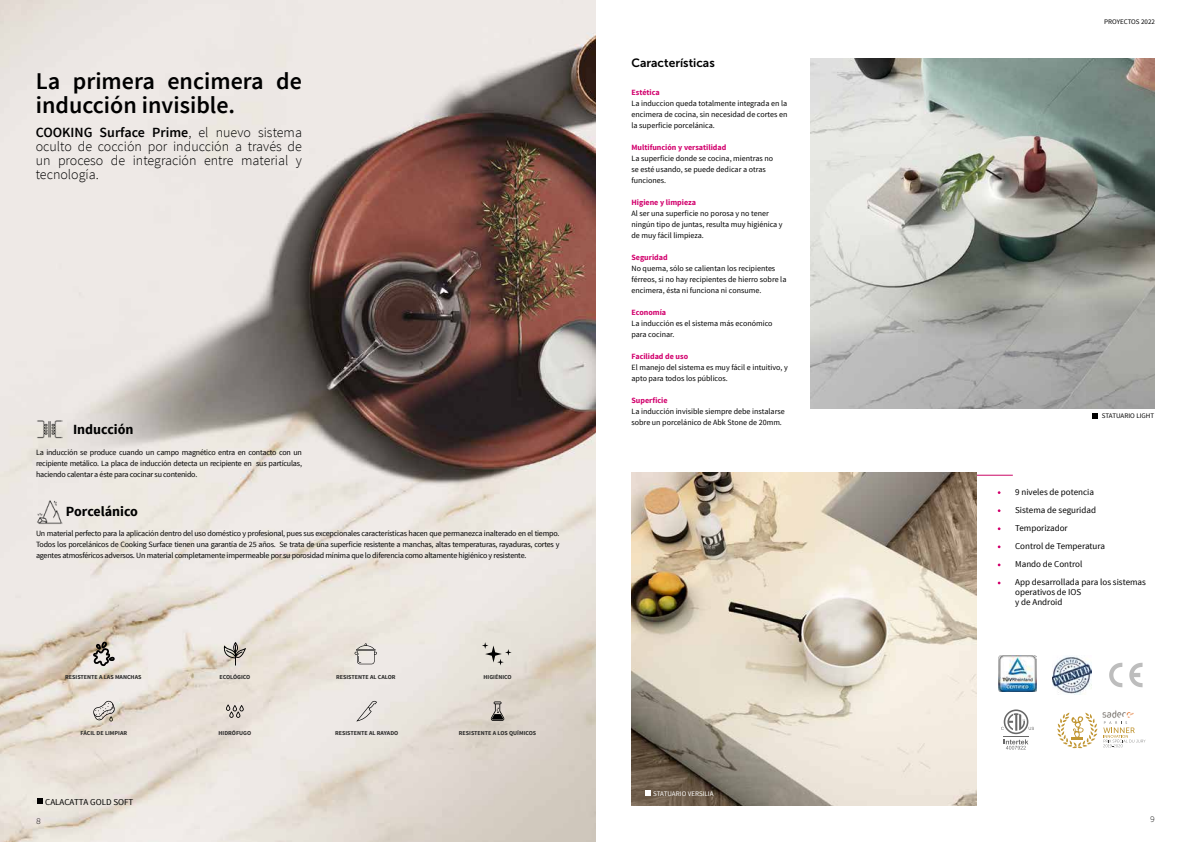
<style>
.page{position:relative;width:1191px;height:842px;background:#fff}
.page>*{position:absolute;margin:0;border:0;box-sizing:border-box;transform-origin:0 0}
.t1{font:600 24px/24px "Source Sans Pro";color:#000}
.t2{font:300 14px/14px "Source Sans Pro";color:#000;text-align:justify}
.t3{font:700 14px "Source Sans Pro";color:#000}
.t4{font:12px "Museo Sans 700";color:#000}
.t5{font:9px/18px "Source Sans Pro";color:#000}
.t6{font:8px/11px "Source Sans Pro";color:#000}
.t7{font:700 8px "Source Sans Pro";color:#d2006d}
.t8{font:8px "Museo Sans 100";color:#000}
.t9{font:8px "Museo Sans 500";color:#000}
.t10{font:7px "Source Sans Pro";color:#000}
.t11{font:7px "Source Sans Pro";color:#fff}
.t12{font:700 6px "Source Sans Pro";color:#2d2d2c}
.s1{font-weight:600}
</style>
<div class="page">
<img style="left:0;top:0;width:595px;height:842px">
<img style="left:37px;top:416px;width:26px;height:26px">
<img style="left:37px;top:499px;width:25px;height:25px">
<svg style="left:226px;top:704px;width:18px;height:14px"></svg>
<svg style="left:93px;top:701px;width:22px;height:20px"></svg>
<svg style="left:93px;top:641px;width:22px;height:25px"></svg>
<svg style="left:491px;top:701px;width:13px;height:20px"></svg>
<svg style="left:356px;top:700px;width:21px;height:21px"></svg>
<svg style="left:482px;top:642px;width:29px;height:23px"></svg>
<svg style="left:354px;top:643px;width:23px;height:21px"></svg>
<svg style="left:223px;top:642px;width:23px;height:24px"></svg>
<svg style="left:37px;top:798px;width:5px;height:6px"></svg>
<hr style="left:940px;top:475px;width:72px;height:1px;background:#cb0766">
<svg style="left:1057px;top:713px;width:40px;height:35px"></svg>
<img style="left:1102px;top:710px;width:32px;height:8px">
<svg style="left:1103px;top:721px;width:42px;height:26px"></svg>
<img style="left:810px;top:58px;width:345px;height:350px">
<svg style="left:1092px;top:413px;width:6px;height:6px"></svg>
<img style="left:631px;top:472px;width:345px;height:334px">
<svg style="left:644px;top:791px;width:6px;height:5px"></svg>
<svg style="left:1109px;top:663px;width:13px;height:24px"></svg>
<svg style="left:1129px;top:663px;width:13px;height:24px"></svg>
<img style="left:1052px;top:656px;width:39px;height:39px">
<svg style="left:1001px;top:709px;width:32px;height:41px"></svg>
<img style="left:998px;top:655px;width:38px;height:37px">
<h1 class="t1" style="left:36px;top:69px;width:268px">La primera encimera de inducción invisible.</h1>
<h2 class="t2" style="left:36px;top:125px;width:268px"><span class="s1">COOKING Surface Prime</span>, el nuevo sistema oculto de cocción por inducción a través de un proceso de integración entre material y tecnología.</h2>
<h2 class="t3" style="left:73px;top:421px;width:62px">Inducción</h2>
<p class="t6" style="left:36px;top:447px;width:267px;text-align:justify">La inducción se produce cuando un campo magnético entra en contacto con un recipiente metálico. La placa de inducción detecta un recipiente en sus partículas, haciendo calentar a éste para cocinar su contenido.</p>
<h2 class="t3" style="left:66px;top:502px;width:74px">Porcelánico</h2>
<p class="t6" style="left:36px;top:528px;width:525px;text-align:justify">Un material perfecto para la aplicación dentro del uso doméstico y profesional, pues sus excepcionales características hacen que permanezca inalterado en el tiempo.<br>Todos los porcelánicos de Cooking Surface tienen una garantía de 25 años. Se trata de una superficie resistente a manchas, altas temperaturas, rayaduras, cortes y agentes atmosféricos adversos. Un material completamente impermeable por su porosidad mínima que lo diferencia como altamente higiénico y resistente.</p>
<p class="t12" style="left:65px;top:673px;width:78px">RESISTENTE A LAS MANCHAS</p>
<p class="t12" style="left:336px;top:673px;width:61px">RESISTENTE AL CALOR</p>
<p class="t12" style="left:483px;top:673px;width:30px">HIGIÉNICO</p>
<p class="t12" style="left:219px;top:673px;width:32px">ECOLÓGICO</p>
<p class="t12" style="left:81px;top:729px;width:48px">FÁCIL DE LIMPIAR</p>
<p class="t12" style="left:335px;top:729px;width:65px">RESISTENTE AL RAYADO</p>
<p class="t12" style="left:459px;top:729px;width:79px">RESISTENTE A LOS QUÍMICOS</p>
<p class="t12" style="left:218px;top:729px;width:34px">HIDRÓFUGO</p>
<p class="t5" style="left:45px;top:793px;width:90px">CALACATTA GOLD SOFT</p>
<p class="t10" style="left:1104px;top:17px;width:52px">PROYECTOS 2022</p>
<h3 class="t4" style="left:631px;top:56px;width:85px">Características</h3>
<p class="t7" style="left:631px;top:87px;width:30px">Estética</p>
<p class="t6" style="left:631px;top:98px;width:157px;text-align:justify">La induccion queda totalmente integrada en la encimera de cocina, sin necesidad de cortes en la superficie porcelánica.</p>
<p class="t7" style="left:631px;top:142px;width:96px">Multifunción y versatilidad</p>
<p class="t6" style="left:631px;top:153px;width:143px">La superficie donde se cocina, mientras no se esté usando, se puede dedicar a otras funciones.</p>
<p class="t7" style="left:631px;top:197px;width:66px">Higiene y limpieza</p>
<p class="t6" style="left:631px;top:208px;width:153px">Al ser una superficie no porosa y no tener ningún tipo de juntas, resulta muy higiénica y de muy fácil limpieza.</p>
<p class="t7" style="left:631px;top:252px;width:38px">Seguridad</p>
<p class="t6" style="left:631px;top:263px;width:156px">No quema, sólo se calientan los recipientes férreos, si no hay recipientes de hierro sobre la encimera, ésta ni funciona ni consume.</p>
<p class="t7" style="left:631px;top:307px;width:36px">Economía</p>
<p class="t6" style="left:631px;top:318px;width:142px">La inducción es el sistema más económico para cocinar.</p>
<p class="t7" style="left:631px;top:351px;width:58px">Facilidad de uso</p>
<p class="t6" style="left:631px;top:362px;width:158px">El manejo del sistema es muy fácil e intuitivo, y apto para todos los públicos.</p>
<p class="t7" style="left:631px;top:395px;width:38px">Superficie</p>
<p class="t6" style="left:631px;top:406px;width:155px">La inducción invisible siempre debe instalarse sobre un porcelánico de Abk Stone de 20mm.</p>
<p class="t10" style="left:1101px;top:411px;width:54px">STATUARIO LIGHT</p>
<p class="t11" style="left:653px;top:789px;width:62px">STATUARIO VERSILIA</p>
<p class="t5" style="left:1015px;top:483px;width:132px">9 niveles de potencia<br>Sistema de seguridad<br>Temporizador<br>Control de Temperatura<br>Mando de Control<br>App desarrollada para los sistemas</p>
<p class="t5" style="left:1015px;top:587px;width:68px;line-height:10px">operativos de IOS y de Android</p>
<p class="t9" style="left:36px;top:815px;width:6px">8</p>
<p class="t8" style="left:1150px;top:815px;width:6px">9</p>
<p class="t8" style="left:36px;top:817px;width:6px">8</p>
</div>
